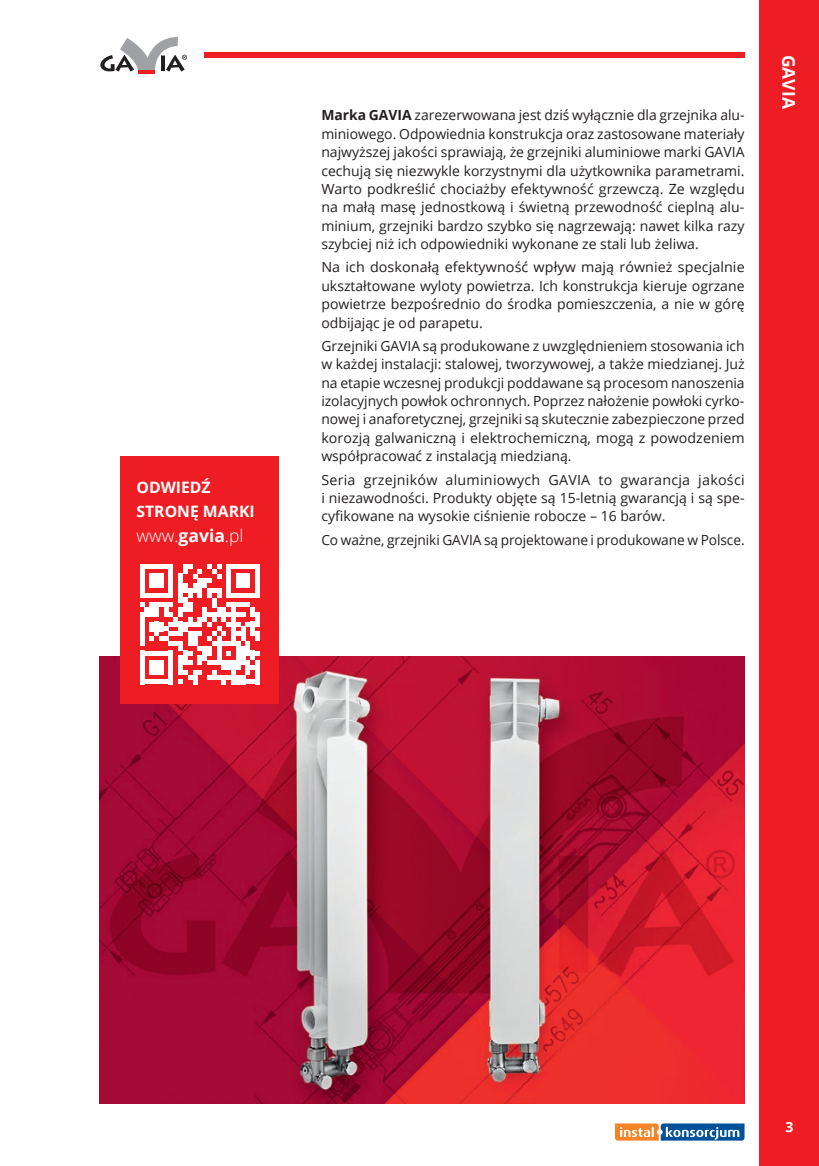
<style>
.page{position:relative;width:819px;height:1166px;background:#fff}
.page>*{position:absolute;margin:0;border:0;box-sizing:border-box;transform-origin:0 0}
.t1{font:300 17.5px "Open Sans";color:#fff}
.Marka_register_P{font:700 17.5px "Open Sans";color:#fff}
.t2{font:700 15.75px/24.5px "Open Sans";color:#fff}
.t3{font:14px/18.4px "Open Sans";color:#231f20;text-align:justify}
.t4{font:700 14px "Open Sans";color:#fff}
.s1{font-weight:700}
</style>
<div class="page">
<img style="left:99px;top:657px;width:645px;height:446px">
<div style="left:120px;top:456px;width:159px;height:247px;background:#ee1d23"></div>
<svg style="left:140px;top:564px;width:120px;height:120px"></svg>
<div style="left:255px;top:660px;width:5px;height:15px;background:#fff"></div>
<div style="left:255px;top:675px;width:5px;height:9px;background:#fff"></div>
<svg style="left:615px;top:1123px;width:129px;height:17px;background:#808a95"></svg>
<div style="left:759px;top:0;width:60px;height:1166px;background:#ee1d23"></div>
<div style="left:204px;top:53px;width:540px;height:5px;background:#ee1d23"></div>
<hr style="left:138px;top:70px;width:17px;height:4px;background:#ee1d23">
<svg style="left:100px;top:37px;width:87px;height:35px"></svg>
<p class="t2" style="left:136px;top:475px;width:120px">ODWIEDŹ<br>STRONĘ MARKI</p>
<p class="t1" style="left:136px;top:524px;width:108px">www.<span class="s1">gavia</span>.pl</p>
<p class="t3" style="left:321px;top:106px;width:425px"><span class="s1">Marka GAVIA</span> zarezerwowana jest dziś wyłącznie dla grzejnika alu&shy;miniowego. Odpowiednia konstrukcja oraz zastosowane materiały najwyższej jakości sprawiają, że grzejniki aluminiowe marki GAVIA cechują się niezwykle korzystnymi dla użytkownika parametrami.<br>Warto podkreślić chociażby efektywność grzewczą. Ze względu na małą masę jednostkową i świetną przewodność cieplną alu&shy;minium, grzejniki bardzo szybko się nagrzewają: nawet kilka razy szybciej niż ich odpowiedniki wykonane ze stali lub żeliwa.</p>
<p class="t3" style="left:321px;top:258px;width:425px">Na ich doskonałą efektywność wpływ mają również specjalnie ukształtowane wyloty powietrza. Ich konstrukcja kieruje ogrzane powietrze bezpośrednio do środka pomieszczenia, a nie w górę odbijając je od parapetu.</p>
<p class="t3" style="left:321px;top:336px;width:425px">Grzejniki GAVIA są produkowane z uwzględnieniem stosowania ich w każdej instalacji: stalowej, tworzywowej, a także miedzianej. Już na etapie wczesnej produkcji poddawane są procesom nanoszenia izolacyjnych powłok ochronnych. Poprzez nałożenie powłoki cyrko&shy;nowej i anaforetycznej, grzejniki są skutecznie zabezpieczone przed korozją galwaniczną i elektrochemiczną, mogą z powodzeniem współpracować z instalacją miedzianą.</p>
<p class="t3" style="left:321px;top:470px;width:425px">Seria grzejników aluminiowych GAVIA to gwarancja jakości i niezawodności. Produkty objęte są 15-letnią gwarancją i są spe&shy;cyfikowane na wysokie ciśnienie robocze – 16 barów.</p>
<p class="t3" style="left:321px;top:530px;width:425px">Co ważne, grzejniki GAVIA są projektowane i produkowane w Polsce.</p>
<p class="Marka_register_P" style="left:801px;top:55px;width:55px;rotate:90deg">GAVIA</p>
<p class="t4" style="left:785px;top:1117px;width:9px">3</p>
</div>
